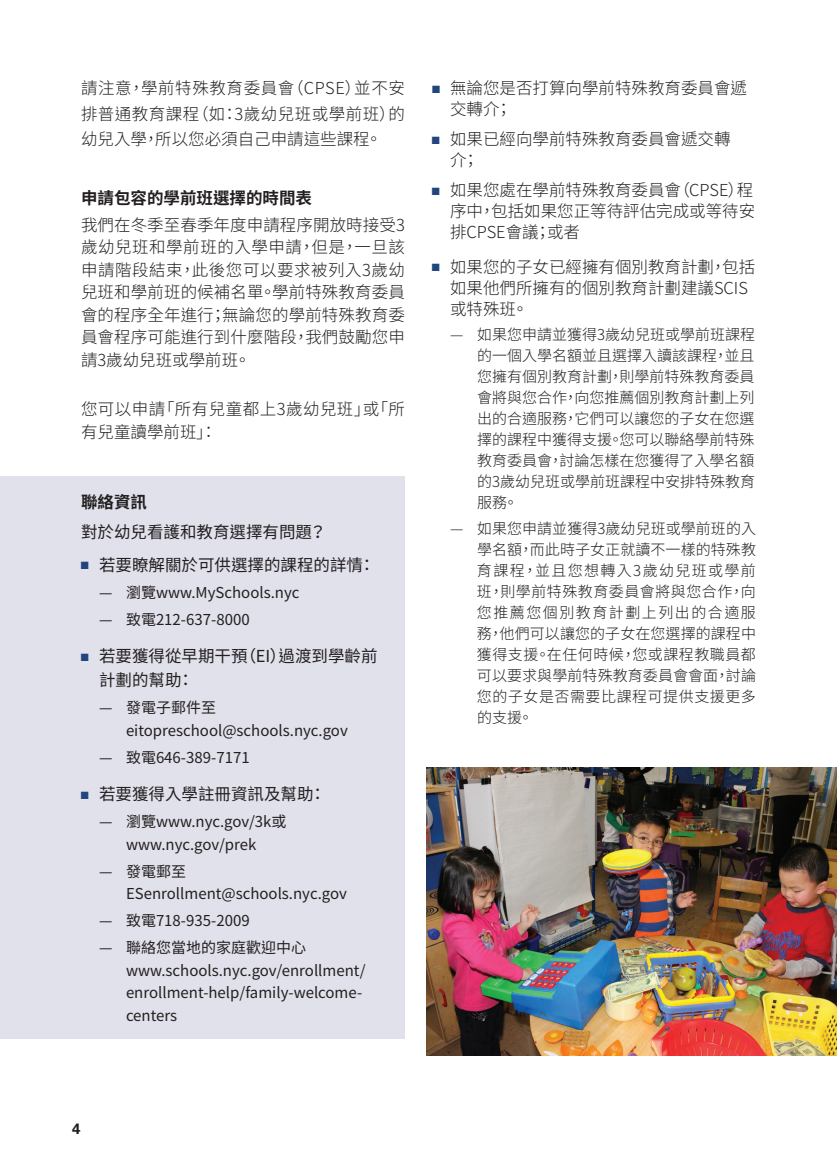
<style>
.page{position:relative;width:837px;height:1161px;background:#fff}
.page>*{position:absolute;margin:0;border:0;box-sizing:border-box;transform-origin:0 0}
.t1{font:300 16.5px/22.5px "Noto Sans CJ Ktc";color:#231f20;text-align:justify}
.t2{font:16.5px/24px "Noto Sans CJ Ktc";color:#231f20}
.t3{font:300 16.5px/22.5px "Noto Sans CJ Ktc";letter-spacing:.03em;color:#231f20}
.t4{font:700 16.5px "Noto Sans CJ Ktc";color:#231f20}
.t5{font:300 15px/21px "Noto Sans CJ Ktc";color:#231f20;text-align:justify}
.t6{font:15px/22.5px "Noto Sans CJ Ktc";color:#231f20}
.t7{font:700 15px "Univers LT Std";color:#231f20}
.s1{color:#22457e}
</style>
<div class="page">
<div style="left:0;top:476px;width:405px;height:563px;background:#e1e1eb"></div>
<img style="left:427px;top:768px;width:410px;height:288px">
<p class="t1" style="left:81px;top:76px;width:326px;line-height:25.5px">請注意，學前特殊教育委員會（CPSE）並不安排普通教育課程（如：3歲幼兒班或學前班）的幼兒入學，所以您必須自己申請這些課程。</p>
<h3 class="t4" style="left:81px;top:188px;width:232px">申請包容的學前班選擇的時間表</h3>
<p class="t1" style="left:81px;top:214px;width:326px">我們在冬季至春季年度申請程序開放時接受3歲幼兒班和學前班的入學申請，但是，一旦該申請階段結束，此後您可以要求被列入3歲幼兒班和學前班的候補名單。學前特殊教育委員會的程序全年進行；無論您的學前特殊教育委員會程序可能進行到什麼階段，我們鼓勵您申請3歲幼兒班或學前班。</p>
<p class="t3" style="left:81px;top:398px;width:325px">您可以申請「所有兒童都上3歲幼兒班」或「所有兒童讀學前班」：</p>
<h3 class="t4" style="left:81px;top:492px;width:67px">聯絡資訊</h3>
<p class="t2" style="left:81px;top:520px;width:247px">對於幼兒看護和教育選擇有問題？</p>
<p class="t2" style="left:81px;top:553px;width:296px"><span class="s1">■</span> 若要瞭解關於可供選擇的課程的詳情：</p>
<p class="t6" style="left:99px;top:581px;width:202px">— 瀏覽www.MySchools.nyc</p>
<p class="t6" style="left:99px;top:608px;width:152px">— 致電212-637-8000</p>
<p class="t2" style="left:99px;top:644px;width:280px;text-indent:-18px"><span class="s1">■</span> 若要獲得從早期干預（EI）過渡到學齡前計劃的幫助：</p>
<p class="t6" style="left:126px;top:697px;width:223px;text-indent:-27px">— 發電子郵件至eitopreschool@schools.nyc.gov</p>
<p class="t6" style="left:99px;top:746px;width:152px">— 致電646-389-7171</p>
<p class="t2" style="left:81px;top:782px;width:246px"><span class="s1">■</span> 若要獲得入學註冊資訊及幫助：</p>
<p class="t6" style="left:99px;top:811px;width:189px;text-align:center">— 瀏覽www.nyc.gov/3k或www.nyc.gov/prek</p>
<p class="t6" style="left:126px;top:860px;width:222px;text-indent:-27px">— 發電郵至<br>ESenrollment@schools.nyc.gov</p>
<p class="t6" style="left:99px;top:910px;width:152px">— 致電718-935-2009</p>
<p class="t6" style="left:126px;top:937px;width:241px;text-indent:-27px">— 聯絡您當地的家庭歡迎中心www.schools.nyc.gov/enrollment/ enrollment-help/family-welcome&shy;centers</p>
<p class="t1" style="left:450px;top:78px;width:298px;line-height:21px;text-indent:-18px"><span class="s1">■</span> 無論您是否打算向學前特殊教育委員會遞交轉介；</p>
<p class="t1" style="left:450px;top:129px;width:282px;line-height:21px;text-indent:-18px"><span class="s1">■</span> 如果已經向學前特殊教育委員會遞交轉介；</p>
<p class="t1" style="left:450px;top:180px;width:307px;line-height:21px;text-indent:-18px"><span class="s1">■</span> 如果您處在學前特殊教育委員會（CPSE）程序中，包括如果您正等待評估完成或等待安排CPSE會議；或者</p>
<p class="t1" style="left:450px;top:256px;width:307px;line-height:21px;text-align:left;text-indent:-18px"><span class="s1">■</span> 如果您的子女已經擁有個別教育計劃，包括如果他們所擁有的個別教育計劃建議SCIS或特殊班。</p>
<p class="t5" style="left:477px;top:324px;width:280px;text-indent:-27px">— 如果您申請並獲得3歲幼兒班或學前班課程的一個入學名額並且選擇入讀該課程，並且您擁有個別教育計劃，則學前特殊教育委員會將與您合作，向您推薦個別教育計劃上列出的合適服務，它們可以讓您的子女在您選擇的課程中獲得支援。您可以聯絡學前特殊教育委員會，討論怎樣在您獲得了入學名額的3歲幼兒班或學前班課程中安排特殊教育服務。</p>
<p class="t5" style="left:477px;top:518px;width:281px;text-indent:-27px">— 如果您申請並獲得3歲幼兒班或學前班的入學名額，而此時子女正就讀不一樣的特殊教育課程，並且您想轉入3歲幼兒班或學前班，則學前特殊教育委員會將與您合作，向您推薦您個別教育計劃上列出的合適服務，他們可以讓您的子女在您選擇的課程中獲得支援。在任何時候，您或課程教職員都可以要求與學前特殊教育委員會會面，討論您的子女是否需要比課程可提供支援更多的支援。</p>
<p class="t7" style="left:72px;top:1120px;width:10px">4</p>
</div>
